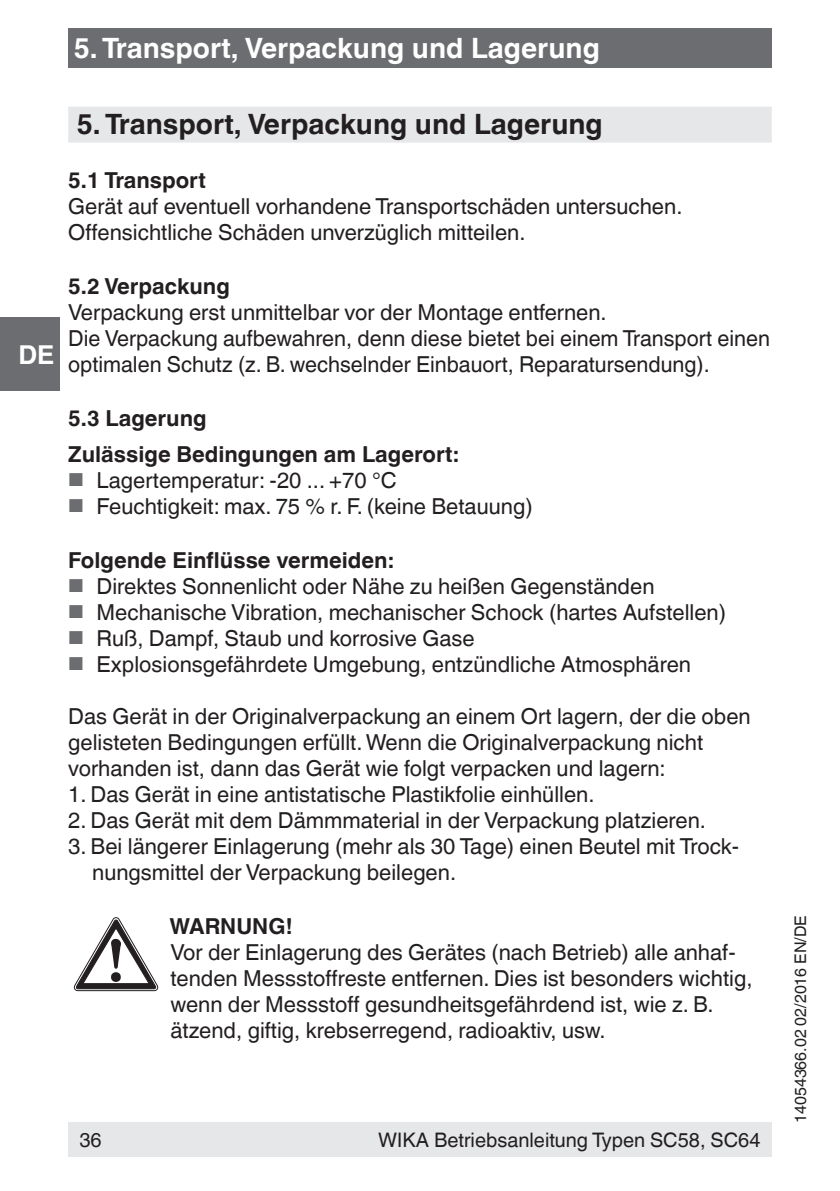
<style>
.page{position:relative;width:840px;height:1191px;background:#fff}
.page>*{position:absolute;margin:0;border:0;box-sizing:border-box;transform-origin:0 0}
.t1{font:700 28px "Helvetica World";color:#231f20}
.t2{font:700 28px "Helvetica World";color:#fff}
.t3{font:700 26px "Helvetica World";color:#fff}
.t4{font:22px/26px "Helvetica World";color:#231f20}
.t5{font:700 22px/36px "Helvetica World";color:#231f20}
.t6{font:20px "Helvetica World";color:#231f20}
.t7{font:16px "Helvetica World";color:#231f20}
.s1{font-size:18.8px;color:#6c6d70}
</style>
<div class="page">
<div style="left:68px;top:1123px;width:703px;height:34px;background:#e6e7e9"></div>
<div style="left:68px;top:28px;width:703px;height:40px;background:#6c6d70"></div>
<div style="left:0;top:317px;width:60px;height:74px;background:#6c6d70"></div>
<div style="left:68px;top:107px;width:703px;height:36px;background:#e6e7e9"></div>
<svg style="left:74px;top:917px;width:84px;height:73px"></svg>
<p class="t2" style="left:74px;top:32px;width:527px">5. Transport, Verpackung und Lagerung</p>
<p class="t3" style="left:18px;top:339px;width:38px">DE</p>
<p class="t1" style="left:77px;top:107px;width:527px">5. Transport, Verpackung und Lagerung</p>
<p class="t5" style="left:68px;top:162px;width:139px">5.1 Transport</p>
<p class="t4" style="left:68px;top:193px;width:615px">Gerät auf eventuell vorhandene Transportschäden untersuchen.<br>Offensichtliche Schäden unverzüglich mitteilen.</p>
<p class="t5" style="left:68px;top:268px;width:163px">5.2 Verpackung</p>
<p class="t4" style="left:68px;top:299px;width:702px">Verpackung erst unmittelbar vor der Montage entfernen.<br>Die Verpackung aufbewahren, denn diese bietet bei einem Transport einen optimalen Schutz (z. B. wechselnder Einbauort, Reparatursendung).</p>
<p class="t5" style="left:68px;top:400px;width:391px">5.3 Lagerung<br>Zulässige Bedingungen am Lagerort:</p>
<p class="t4" style="left:68px;top:467px;width:330px"><span class="s1">■</span> Lagertemperatur: -20 ... +70 °C</p>
<p class="t4" style="left:68px;top:493px;width:465px"><span class="s1">■</span> Feuchtigkeit: max. 75 % r. F. (keine Betauung)</p>
<p class="t5" style="left:68px;top:542px;width:327px">Folgende Einflüsse vermeiden:</p>
<p class="t4" style="left:68px;top:573px;width:587px"><span class="s1">■</span> Direktes Sonnenlicht oder Nähe zu heißen Gegenständen</p>
<p class="t4" style="left:68px;top:599px;width:659px"><span class="s1">■</span> Mechanische Vibration, mechanischer Schock (hartes Aufstellen)</p>
<p class="t4" style="left:68px;top:625px;width:408px"><span class="s1">■</span> Ruß, Dampf, Staub und korrosive Gase</p>
<p class="t4" style="left:68px;top:651px;width:624px"><span class="s1">■</span> Explosionsgefährdete Umgebung, entzündliche Atmosphären</p>
<p class="t4" style="left:68px;top:703px;width:683px">Das Gerät in der Originalverpackung an einem Ort lagern, der die oben gelisteten Bedingungen erfüllt. Wenn die Originalverpackung nicht vorhanden ist, dann das Gerät wie folgt verpacken und lagern:</p>
<p class="t4" style="left:68px;top:781px;width:527px">1. Das Gerät in eine antistatische Plastikfolie einhüllen.</p>
<p class="t4" style="left:68px;top:807px;width:639px">2. Das Gerät mit dem Dämmmaterial in der Verpackung platzieren.</p>
<p class="t4" style="left:92px;top:833px;width:648px;text-indent:-24px">3. Bei längerer Einlagerung (mehr als 30 Tage) einen Beutel mit Trock&shy;nungsmittel der Verpackung beilegen.</p>
<p class="t5" style="left:169px;top:908px;width:125px">WARNUNG!</p>
<p class="t4" style="left:170px;top:939px;width:583px">Vor der Einlagerung des Gerätes (nach Betrieb) alle anhaf&shy;tenden Messstoffreste entfernen. Dies ist besonders wichtig, wenn der Messstoff gesundheitsgefährdend ist, wie z. B. ätzend, giftig, krebserregend, radioaktiv, usw.</p>
<p class="t6" style="left:79px;top:1128px;width:24px">36</p>
<p class="t6" style="left:378px;top:1128px;width:383px">WIKA Betriebsanleitung Typen SC58, SC64</p>
<p class="t7" style="left:790px;top:1123px;width:209px;rotate:-90deg">14054366.02 02/2016 EN/DE</p>
</div>
